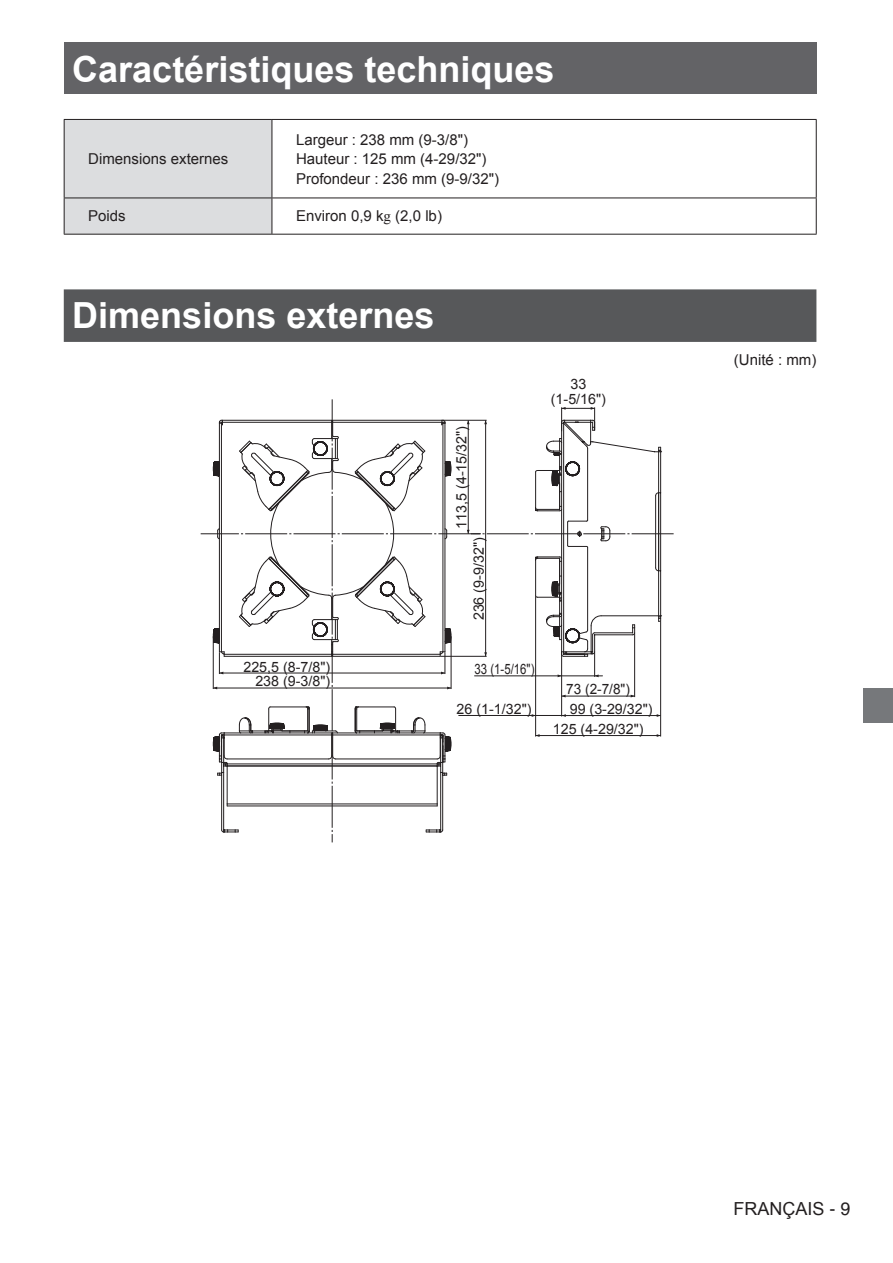
<style>
.page{position:relative;width:893px;height:1263px;background:#fff}
.page>*{position:absolute;margin:0;border:0;box-sizing:border-box;transform-origin:0 0}
.t1{font:700 36px "Arial";color:#fff}
.t2{font:18px "Arial";color:#231f20}
.t3{font:15px/19.5px "Arial";color:#231f20}
.t4{font:14.25px/14.7px "Arial";color:#231f20;text-align:center}
.t5{font:14.25px "Arial";color:#231f20;scale:.8 1}
.t6{font:14.25px "Arial";color:#231f20;scale:.95 1}
.s1{font-family:"Times New Roman"}
.s2{font-family:"Helvetica"}
</style>
<div class="page">
<div style="left:863px;top:688px;width:30px;height:34px;background:#76787b"></div>
<div style="left:64px;top:289px;width:752px;height:53px;background:#57585a"></div>
<div style="left:65px;top:120px;width:207px;height:114px;background:#dcdddf"></div>
<hr style="left:64px;top:119px;width:208px;height:1px;background:#231f20">
<hr style="left:64px;top:120px;width:1px;height:78px;background:#231f20">
<hr style="left:272px;top:119px;width:545px;height:1px;background:#231f20">
<hr style="left:272px;top:120px;width:1px;height:78px;background:#231f20">
<hr style="left:816px;top:120px;width:1px;height:78px;background:#231f20">
<hr style="left:64px;top:198px;width:208px;height:1px;background:#231f20">
<hr style="left:64px;top:198px;width:1px;height:36px;background:#231f20">
<hr style="left:272px;top:198px;width:545px;height:1px;background:#231f20">
<hr style="left:272px;top:198px;width:1px;height:36px;background:#231f20">
<hr style="left:816px;top:198px;width:1px;height:36px;background:#231f20">
<hr style="left:64px;top:234px;width:208px;height:1px;background:#231f20">
<hr style="left:272px;top:234px;width:545px;height:1px;background:#231f20">
<svg style="left:201px;top:399px;width:473px;height:443px"></svg>
<div style="left:64px;top:43px;width:752px;height:51px;background:#636366"></div>
<h1 class="t1" style="left:72px;top:46px;width:484px">Caractéristiques techniques</h1>
<p class="t3" style="left:88px;top:149px;width:142px">Dimensions externes</p>
<p class="t3" style="left:296px;top:130px;width:204px">Largeur : 238 mm (9-3/8")<br>Hauteur : 125 mm (4-29/32")<br>Profondeur : 236 mm (9-9/32")</p>
<p class="t3" style="left:88px;top:207px;width:39px">Poids</p>
<p class="t3" style="left:296px;top:207px;width:147px">Environ 0,9 k<span class="s1">g</span> (2,0 lb)</p>
<h1 class="t1" style="left:72px;top:291px;width:364px">Dimensions externes</h1>
<p class="t4" style="left:454px;top:529px;width:104px;rotate:-90deg">113,5 (4-15/32")</p>
<p class="t4" style="left:472px;top:620px;width:84px;rotate:-90deg">236 (9-9/32")</p>
<p class="t4" style="left:243px;top:660px;width:88px;line-height:14.2px;text-align:right">225,5 (8-7/8")<br>238 (9-3/8")</p>
<p class="t5" style="left:474px;top:660px;width:76px">33 (1-5/16")</p>
<p class="t4" style="left:457px;top:702px;width:76px">26 (1-1/32")</p>
<p class="t4" style="left:551px;top:377px;width:57px">33 (1-5/16")</p>
<p class="t6" style="left:566px;top:680px;width:68px">73 (2-7/8")</p>
<p class="t4" style="left:570px;top:702px;width:84px">99 (3-29/32")</p>
<p class="t4" style="left:553px;top:721px;width:92px">125 (4-29/32")</p>
<p class="t3" style="left:734px;top:351px;width:84px">(Unité : mm)</p>
<p class="t2" style="left:733px;top:1196px;width:119px">FRANÇAIS <span class="s2">- 9</span></p>
</div>
